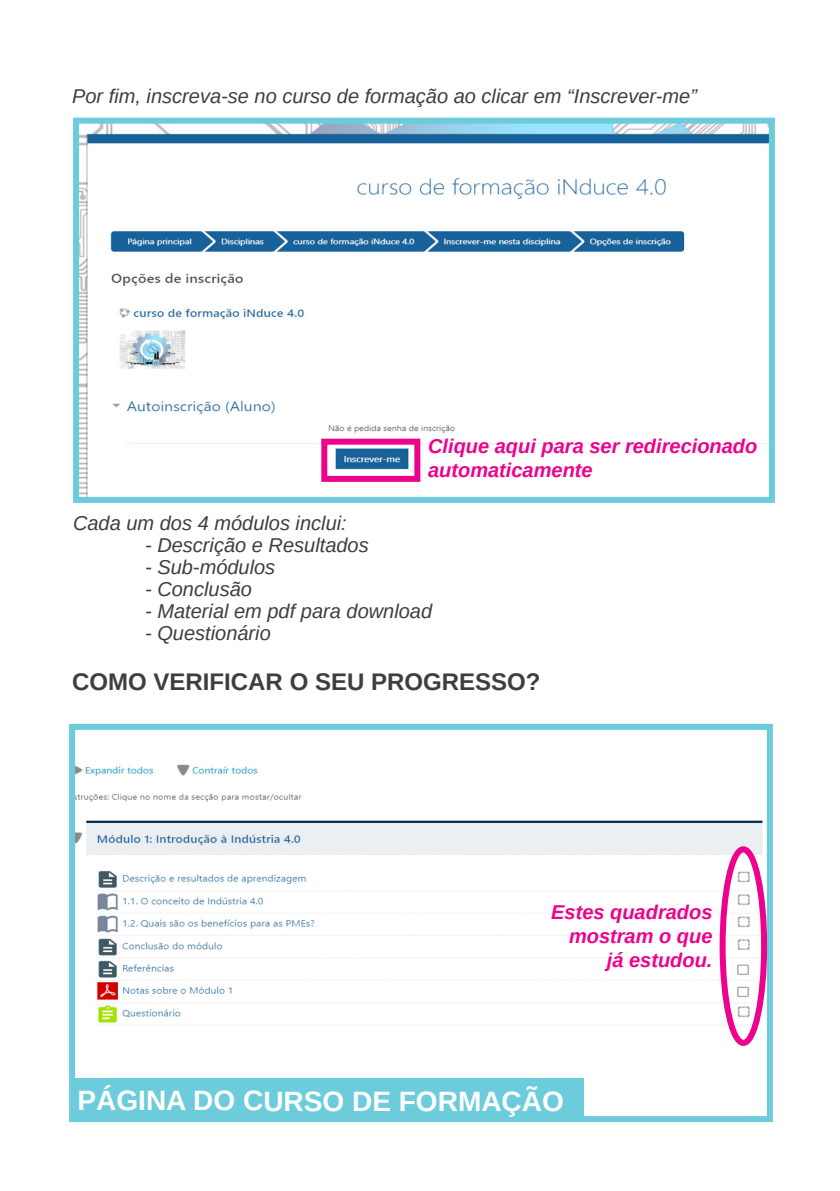
<style>
.page{position:relative;width:840px;height:1191px;background:#fff}
.page>*{position:absolute;margin:0;border:0;box-sizing:border-box;transform-origin:0 0}
.t1{font:700 28px "Arimo";letter-spacing:-.005em;color:#fff}
.t2{font:700 24px "Arimo";color:#3e3e3f}
.t3{font:italic 20px "Arimo";color:#3e3e3f}
.t4{font:italic 700 20px/24px "Arimo";color:#ed028c;text-align:right}
</style>
<div class="page">
<img style="left:76px;top:764px;width:689px;height:269px">
<div style="left:69px;top:724px;width:703px;height:398px;border:6px solid #6cccdc"></div>
<div style="left:72px;top:1078px;width:511px;height:44px;background:#6cccdc"></div>
<div style="left:719px;top:846px;width:47px;height:200px;border:6px solid #ed028c;border-radius:50%"></div>
<img style="left:80px;top:125px;width:687px;height:371px">
<div style="left:73px;top:118px;width:701px;height:385px;border:6px solid #6cccdc"></div>
<div style="left:321px;top:438px;width:99px;height:44px;border:6px solid #ed028c"></div>
<p class="t3" style="left:72px;top:83px;width:626px">Por fim, inscreva-se no curso de formação ao clicar em “Inscrever-me”</p>
<p class="t4" style="left:428px;top:435px;width:331px;text-align:left">Clique aqui para ser redirecionado automaticamente</p>
<p class="t3" style="left:73px;top:509px;width:275px">Cada um dos 4 módulos inclui:</p>
<p class="t3" style="left:145px;top:531px;width:225px">- Descrição e Resultados</p>
<p class="t3" style="left:145px;top:553px;width:132px">- Sub-módulos</p>
<p class="t3" style="left:145px;top:575px;width:108px">- Conclusão</p>
<p class="t3" style="left:145px;top:597px;width:288px">- Material em pdf para download</p>
<p class="t3" style="left:145px;top:619px;width:127px">- Questionário</p>
<p class="t2" style="left:72px;top:665px;width:470px">COMO VERIFICAR O SEU PROGRESSO?</p>
<p class="t4" style="left:551px;top:900px;width:163px">Estes quadrados mostram o que já estudou.</p>
<p class="t1" style="left:77px;top:1081px;width:487px">PÁGINA DO CURSO DE FORMAÇÃO</p>
</div>
